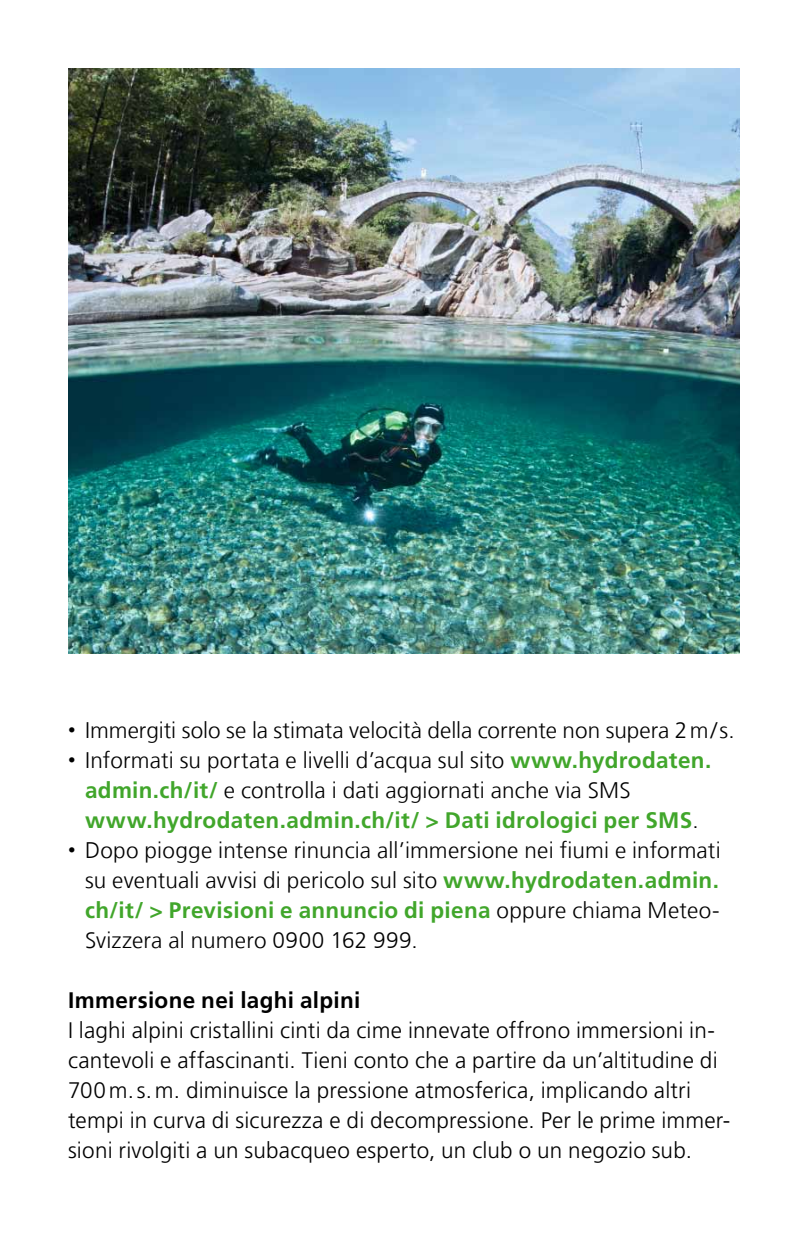
<style>
.page{position:relative;width:808px;height:1259px;background:#fff}
.page>*{position:absolute;margin:0;border:0;box-sizing:border-box;transform-origin:0 0}
.t1{font:300 22.5px/30px "Frutiger LT Com";letter-spacing:.005em;color:#000}
.t2{font:300 22.5px/30px "Frutiger";letter-spacing:.01em;color:#000}
.t3{font:700 22.5px "Frutiger LT Com";letter-spacing:.015em;color:#000}
.s1{font-size:15px}
.s2{font-weight:700;color:#41a62b}
</style>
<div class="page">
<img style="left:68px;top:68px;width:672px;height:585px">
<p class="t1" style="left:68px;top:715px;width:668px"><span class="s1">•</span> Immergiti solo se la stimata velocità della corrente non supera 2m/s.</p>
<p class="t1" style="left:85px;top:745px;width:628px;text-indent:-17px"><span class="s1">•</span> Informati su portata e livelli d’acqua sul sito <span class="s2">www.hydrodaten. admin.ch/it/</span> e controlla i dati aggiornati anche via SMS <span class="s2">www.hydrodaten.admin.ch/it/ &gt; Dati idrologici per SMS</span>.</p>
<p class="t1" style="left:85px;top:835px;width:637px;text-align:justify;text-indent:-17px"><span class="s1">•</span> Dopo piogge intense rinuncia all’immersione nei fiumi e informati su eventuali avvisi di pericolo sul sito <span class="s2">www.hydrodaten.admin. ch/it/ &gt; Previsioni e annuncio di piena</span> oppure chiama Meteo-Svizzera al numero 0900 162 999.</p>
<p class="t3" style="left:68px;top:987px;width:294px">Immersione nei laghi alpini</p>
<p class="t2" style="left:68px;top:1015px;width:664px">I laghi alpini cristallini cinti da cime innevate offrono immersioni in&shy;cantevoli e affascinanti. Tieni conto che a partire da un’altitudine di 700m.s.m. diminuisce la pressione atmosferica, implicando altri tempi in curva di sicurezza e di decompressione. Per le prime immer&shy;sioni rivolgiti a un subacqueo esperto, un club o un negozio sub.</p>
</div>
